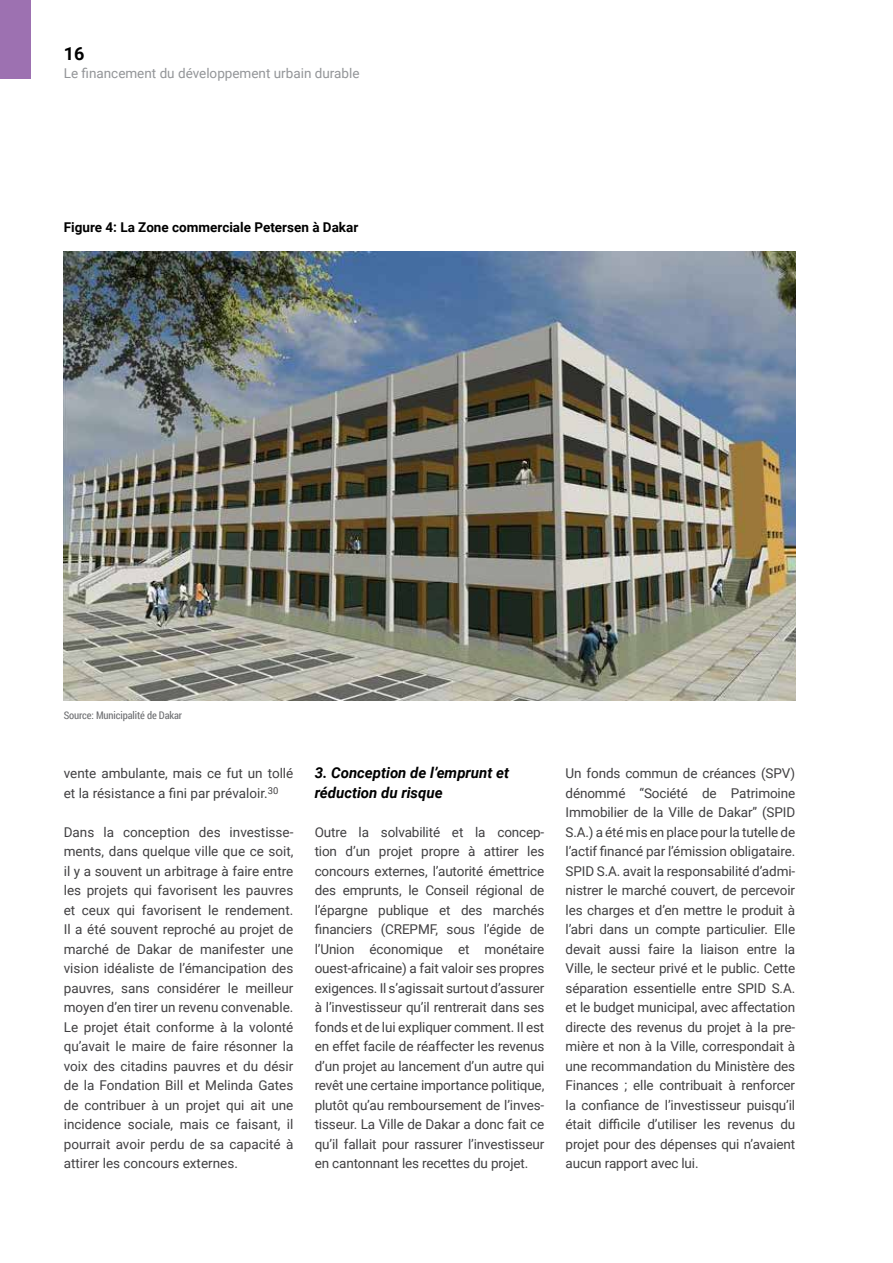
<style>
.page{position:relative;width:893px;height:1263px;background:#fff}
.page>*{position:absolute;margin:0;border:0;box-sizing:border-box;transform-origin:0 0}
.t1{font:700 18px "Roboto";color:#000}
.t2{font:italic 700 15px/19.5px "Roboto";color:#000}
.t3{font:13.5px/19.5px "Roboto";letter-spacing:-.01em;color:#414042;text-align:justify}
.t4{font:13.5px "Roboto";color:#939598}
.t5{font:700 13.5px "Roboto";color:#000}
.t6{font:10.5px "Roboto Condensed";letter-spacing:-.01em;color:#6d6e71}
</style>
<div class="page">
<div style="left:0;top:0;width:31px;height:79px;background:#9d71b1"></div>
<img style="left:64px;top:252px;width:731px;height:448px">
<h1 class="t1" style="left:64px;top:41px;width:22px">16</h1>
<p class="t4" style="left:64px;top:64px;width:297px">Le financement du développement urbain durable</p>
<p class="t5" style="left:64px;top:218px;width:296px">Figure 4: La Zone commerciale Petersen à Dakar</p>
<p class="t6" style="left:64px;top:708px;width:120px">Source: Municipalité de Dakar</p>
<p class="t3" style="left:64px;top:763px;width:231px">vente ambulante, mais ce fut un tollé et la résistance a fini par prévaloir.<sup>30</sup></p>
<p class="t3" style="left:64px;top:822px;width:231px">Dans la conception des investisse&shy;ments, dans quelque ville que ce soit, il y a souvent un arbitrage à faire entre les projets qui favorisent les pauvres et ceux qui favorisent le rendement.<br>Il a été souvent reproché au projet de marché de Dakar de manifester une vision idéaliste de l’émancipation des pauvres, sans considérer le meilleur moyen d’en tirer un revenu convenable.<br>Le projet était conforme à la volonté qu’avait le maire de faire résonner la voix des citadins pauvres et du désir de la Fondation Bill et Melinda Gates de contribuer à un projet qui ait une incidence sociale, mais ce faisant, il pourrait avoir perdu de sa capacité à attirer les concours externes.</p>
<p class="t2" style="left:315px;top:762px;width:196px">3. Conception de l’emprunt et réduction du risque</p>
<p class="t3" style="left:315px;top:822px;width:231px">Outre la solvabilité et la concep&shy;tion d’un projet propre à attirer les concours externes, l’autorité émettrice des emprunts, le Conseil régional de l’épargne publique et des marchés financiers (CREPMF, sous l’égide de l’Union économique et monétaire ouest-africaine) a fait valoir ses propres exigences. Il s’agissait surtout d’assurer à l’investisseur qu’il rentrerait dans ses fonds et de lui expliquer comment. Il est en effet facile de réaffecter les revenus d’un projet au lancement d’un autre qui revêt une certaine importance politique, plutôt qu’au remboursement de l’inves&shy;tisseur. La Ville de Dakar a donc fait ce qu’il fallait pour rassurer l’investisseur en cantonnant les recettes du projet.</p>
<p class="t3" style="left:566px;top:763px;width:231px">Un fonds commun de créances (SPV) dénommé ‘‘Société de Patrimoine Immobilier de la Ville de Dakar’’ (SPID S.A.) a été mis en place pour la tutelle de l’actif financé par l’émission obligataire.<br>SPID S.A. avait la responsabilité d’admi&shy;nistrer le marché couvert, de percevoir les charges et d’en mettre le produit à l’abri dans un compte particulier. Elle devait aussi faire la liaison entre la Ville, le secteur privé et le public. Cette séparation essentielle entre SPID S.A. et le budget municipal, avec affectation directe des revenus du projet à la pre&shy;mière et non à la Ville, correspondait à une recommandation du Ministère des Finances ; elle contribuait à renforcer la confiance de l’investisseur puisqu’il était difficile d’utiliser les revenus du projet pour des dépenses qui n’avaient aucun rapport avec lui.</p>
</div>
